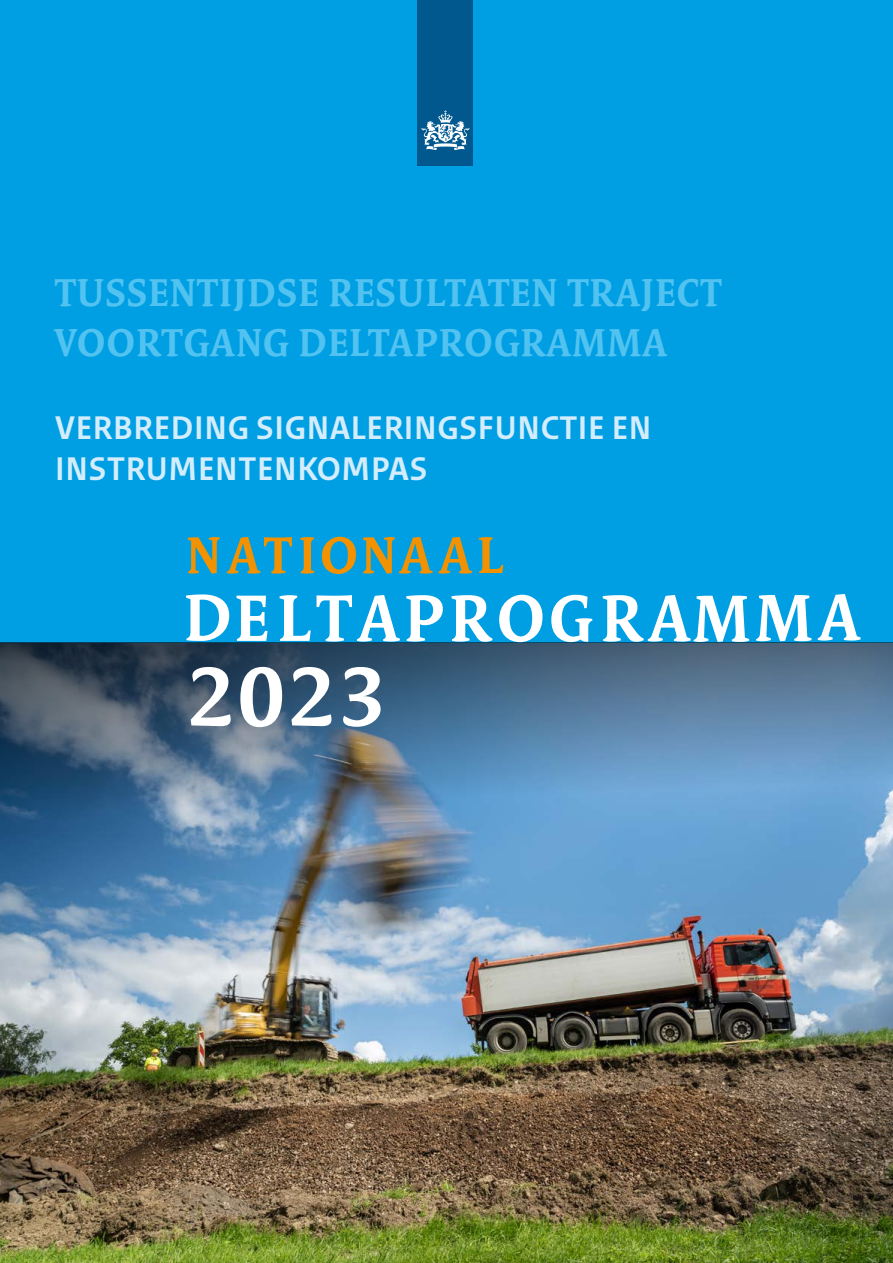
<style>
.page{position:relative;width:893px;height:1263px;background:#fff}
.page>*{position:absolute;margin:0;border:0;box-sizing:border-box;transform-origin:0 0}
.t1{font:700 90px "Rijksoverheid Serif";color:#fff}
.H1_titel{font:700 41.85px/50.1px "Rijksoverheid Serif";letter-spacing:.02em;color:#52c3f1}
.P_-_Ondertitel{font:700 34.5px/41.4px "Rijksoverheid Sans Heading";letter-spacing:.02em;color:#d4edfc}
</style>
<div class="page">
<img style="left:0;top:915px;width:893px;height:348px">
<div style="left:0;top:0;width:893px;height:642px;background:#009fe3"></div>
<div style="left:418px;top:0;width:55px;height:166px;background:#00588e"></div>
<svg style="left:421px;top:110px;width:48px;height:40px"></svg>
<img style="left:0;top:642px;width:893px;height:273px">
<svg style="left:188px;top:537px;width:32px;height:37px"></svg>
<svg style="left:227px;top:537px;width:65px;height:37px"></svg>
<svg style="left:300px;top:537px;width:14px;height:37px"></svg>
<svg style="left:322px;top:537px;width:34px;height:37px"></svg>
<svg style="left:363px;top:537px;width:109px;height:37px"></svg>
<svg style="left:479px;top:537px;width:24px;height:36px"></svg>
<svg style="left:186px;top:594px;width:43px;height:47px"></svg>
<svg style="left:237px;top:596px;width:31px;height:45px"></svg>
<svg style="left:280px;top:595px;width:31px;height:46px"></svg>
<svg style="left:317px;top:595px;width:83px;height:47px"></svg>
<svg style="left:406px;top:595px;width:37px;height:47px"></svg>
<svg style="left:452px;top:595px;width:40px;height:47px"></svg>
<svg style="left:499px;top:595px;width:43px;height:47px"></svg>
<svg style="left:551px;top:595px;width:41px;height:47px"></svg>
<svg style="left:603px;top:595px;width:146px;height:47px"></svg>
<svg style="left:756px;top:595px;width:55px;height:46px"></svg>
<svg style="left:818px;top:594px;width:43px;height:46px"></svg>
<h1 class="H1_titel" style="left:55px;top:267px;width:668px">TUSSENTIJDSE RESULTATEN TRAJECT<br>VOORTGANG DELTAPROGRAMMA</h1>
<p class="P_-_Ondertitel" style="left:55px;top:408px;width:598px">VERBREDING SIGNALERINGSFUNCTIE EN<br>INSTRUMENTENKOMPAS</p>
<h1 class="t1" style="left:187px;top:642px;width:199px">2023</h1>
</div>
